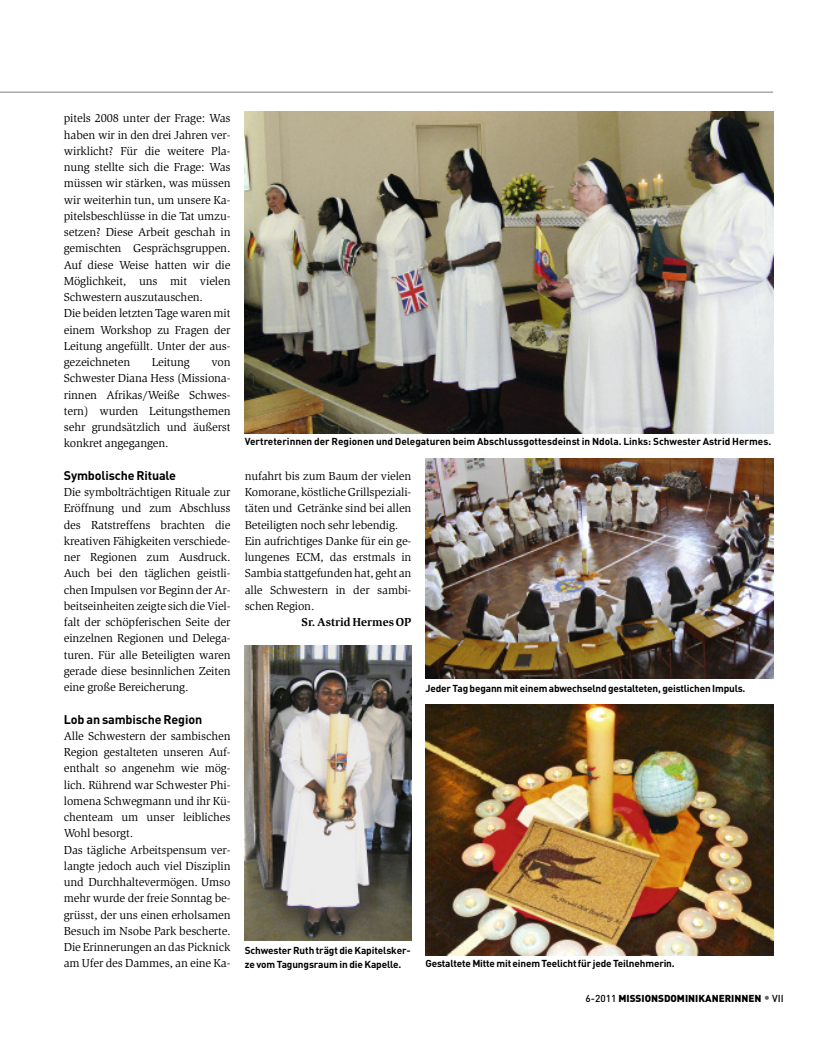
<style>
.page{position:relative;width:837px;height:1049px;background:#fff}
.page>*{position:absolute;margin:0;border:0;box-sizing:border-box;transform-origin:0 0}
.t1{font:700 12.5px "DIN Pro";letter-spacing:-.01em;color:#000}
.t2{font:11.88px/16.2px "Slimbach Std";letter-spacing:-.01em;color:#000}
.t3{font:700 11.88px "Slimbach Std";color:#000}
.t4{font:700 10px/13.8px "DIN Pro";letter-spacing:-.01em;color:#000}
.t5{font:900 10px "DIN Pro";color:#000}
.s1{font-weight:500}
.s2{font-weight:500;font-size:12.5px;color:#666}
</style>
<div class="page">
<img style="left:244px;top:645px;width:167px;height:295px">
<img style="left:244px;top:112px;width:528px;height:321px">
<img style="left:425px;top:705px;width:347px;height:250px">
<img style="left:425px;top:459px;width:347px;height:220px">
<hr style="left:0;top:92px;width:772px;height:1px;background:#808080">
<p class="t2" style="left:64px;top:111px;width:168px">pitels 2008 unter der Frage: Was haben wir in den drei Jahren ver&shy;wirklicht? Für die weitere Pla&shy;nung stellte sich die Frage: Was müssen wir stärken, was müssen wir weiterhin tun, um unsere Ka&shy;pitelsbeschlüsse in die Tat umzu&shy;setzen? Diese Arbeit geschah in gemischten Gesprächsgruppen.<br>Auf diese Weise hatten wir die<br>Möglichkeit, uns mit vielen<br>Schwestern auszutauschen.<br>Die beiden letzten Tage waren mit einem Workshop zu Fragen der<br>Leitung angefüllt. Unter der aus&shy;gezeichneten</p>
<p class="t2" style="left:152px;top:355px;width:40px">Leitung</p>
<p class="t2" style="left:64px;top:355px;width:168px;text-align:justify;text-indent:147px">von Schwester Diana Hess (Missiona&shy;rinnen Afrikas/Weiße Schwes&shy;tern) wurden Leitungsthemen sehr grundsätzlich und äußerst konkret angegangen.</p>
<p class="t1" style="left:64px;top:468px;width:114px">Symbolische Rituale</p>
<p class="t2" style="left:64px;top:485px;width:168px;text-align:justify">Die symbolträchtigen Rituale zur Eröffnung und zum Abschluss des Ratstreffens brachten die kreativen Fähigkeiten verschiede&shy;ner Regionen zum Ausdruck.<br>Auch bei den täglichen geistli&shy;chen Impulsen vor Beginn der Ar&shy;beitseinheiten zeigte sich die Viel&shy;falt der schöpferischen Seite der einzelnen Regionen und Delega&shy;turen. Für alle Beteiligten waren gerade diese besinnlichen Zeiten eine große Bereicherung.</p>
<p class="t1" style="left:64px;top:712px;width:140px">Lob an sambische Region</p>
<p class="t2" style="left:64px;top:729px;width:168px">Alle Schwestern der sambischen<br>Region gestalteten unseren Auf&shy;enthalt so angenehm wie mög&shy;lich. Rührend war Schwester Phi&shy;lomena Schwegmann und ihr Kü&shy;chenteam um unser leibliches<br>Wohl besorgt.<br>Das tägliche Arbeitspensum ver&shy;langte jedoch auch viel Disziplin und Durchhaltevermögen. Umso mehr wurde der freie Sonntag be&shy;grüsst, der uns einen erholsamen<br>Besuch im Nsobe Park bescherte.<br>Die Erinnerungen an das Picknick am Ufer des Dammes, an eine Ka-</p>
<p class="t4" style="left:244px;top:434px;width:528px">Vertreterinnen der Regionen und Delegaturen beim Abschlussgottesdeinst in Ndola. Links: Schwester Astrid Hermes.</p>
<p class="t2" style="left:244px;top:469px;width:168px">nufahrt bis zum Baum der vielen<br>Komorane,köstlicheGrillspeziali&shy;täten und Getränke sind bei allen<br>Beteiligten noch sehr lebendig.<br>Ein aufrichtiges Danke für ein ge&shy;lungenes ECM, das erstmals in<br>Sambia stattgefundenhat, geht an alle Schwestern in der sambi&shy;schen Region.</p>
<p class="t3" style="left:301px;top:618px;width:111px">Sr. AstridHermes OP</p>
<p class="t4" style="left:425px;top:681px;width:321px">Jeder Tag begann mit einem abwechselnd gestalteten, geistlichen Impuls.</p>
<p class="t4" style="left:244px;top:943px;width:167px">Schwester Ruth trägt die Kapitelsker&shy;ze vom Tagungsraum in die Kapelle.</p>
<p class="t4" style="left:425px;top:957px;width:250px">Gestaltete Mitte mit einem Teelicht für jede Teilnehmerin.</p>
<p class="t5" style="left:585px;top:992px;width:199px"><span class="s1">6-2011</span> MISSIONSDOMINIKANERINNEN <span class="s2">•</span> <span class="s1">VII</span></p>
</div>
